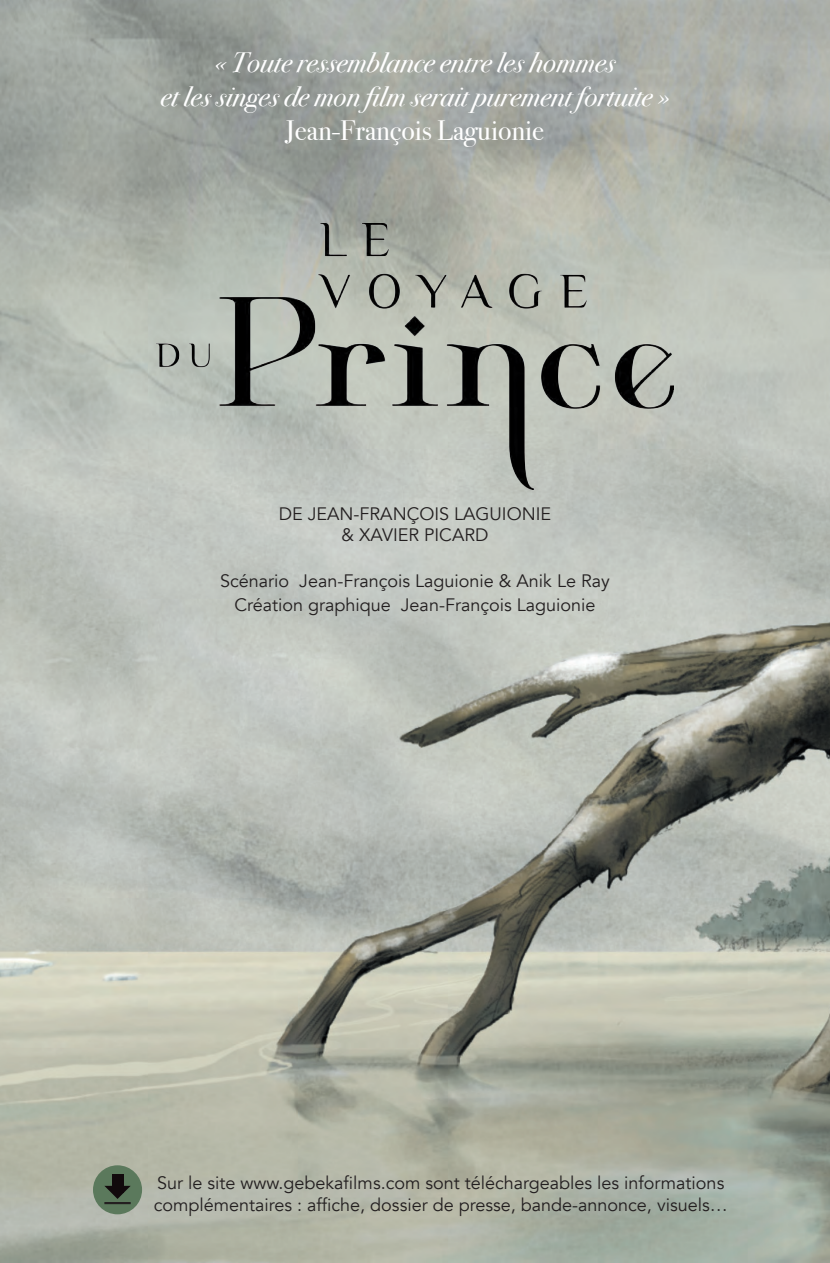
<style>
.page{position:relative;width:830px;height:1263px;background:#fff}
.page>*{position:absolute;margin:0;border:0;box-sizing:border-box;transform-origin:0 0}
.t1{font:italic 28.05px/33.6px "Bodoni Svty Two ITCTT";color:#fff;text-align:center}
.t2{font:28.05px "Bodoni Svty Two ITCTT";color:#fff}
.t3{font:18px/21.6px "Avenir";color:#231f20;text-align:center}
</style>
<div class="page">
<img style="left:0;top:0;width:829px;height:1263px">
<img style="left:156px;top:223px;width:517px;height:267px">
<div style="left:93px;top:1165px;width:49px;height:49px;background:#5b795c;border-radius:50%"></div>
<div style="left:112px;top:1174px;width:11px;height:18px;background:#110a0c"></div>
<svg style="left:104px;top:1186px;width:27px;height:13px"></svg>
<hr style="left:104px;top:1202px;width:27px;height:2px;background:#231f20">
<h1 class="t1" style="left:160px;top:44px;width:510px">« Toute ressemblance entre les hommes<br>et les singes de mon film serait purement fortuite »</h1>
<h1 class="t2" style="left:285px;top:107px;width:260px">Jean-François Laguionie</h1>
<p class="t3" style="left:279px;top:503px;width:274px">DE JEAN-FRANÇOIS LAGUIONIE &amp; XAVIER PICARD</p>
<p class="t3" style="left:220px;top:569px;width:391px;line-height:24px">Scénario Jean-François Laguionie &amp; Anik Le Ray<br>Création graphique Jean-François Laguionie</p>
<p class="t3" style="left:154px;top:1171px;width:575px;line-height:22.5px;text-align:left">Sur le site www.gebekafilms.com sont téléchargeables les informations complémentaires : affiche, dossier de presse, bande-annonce, visuels…</p>
</div>
